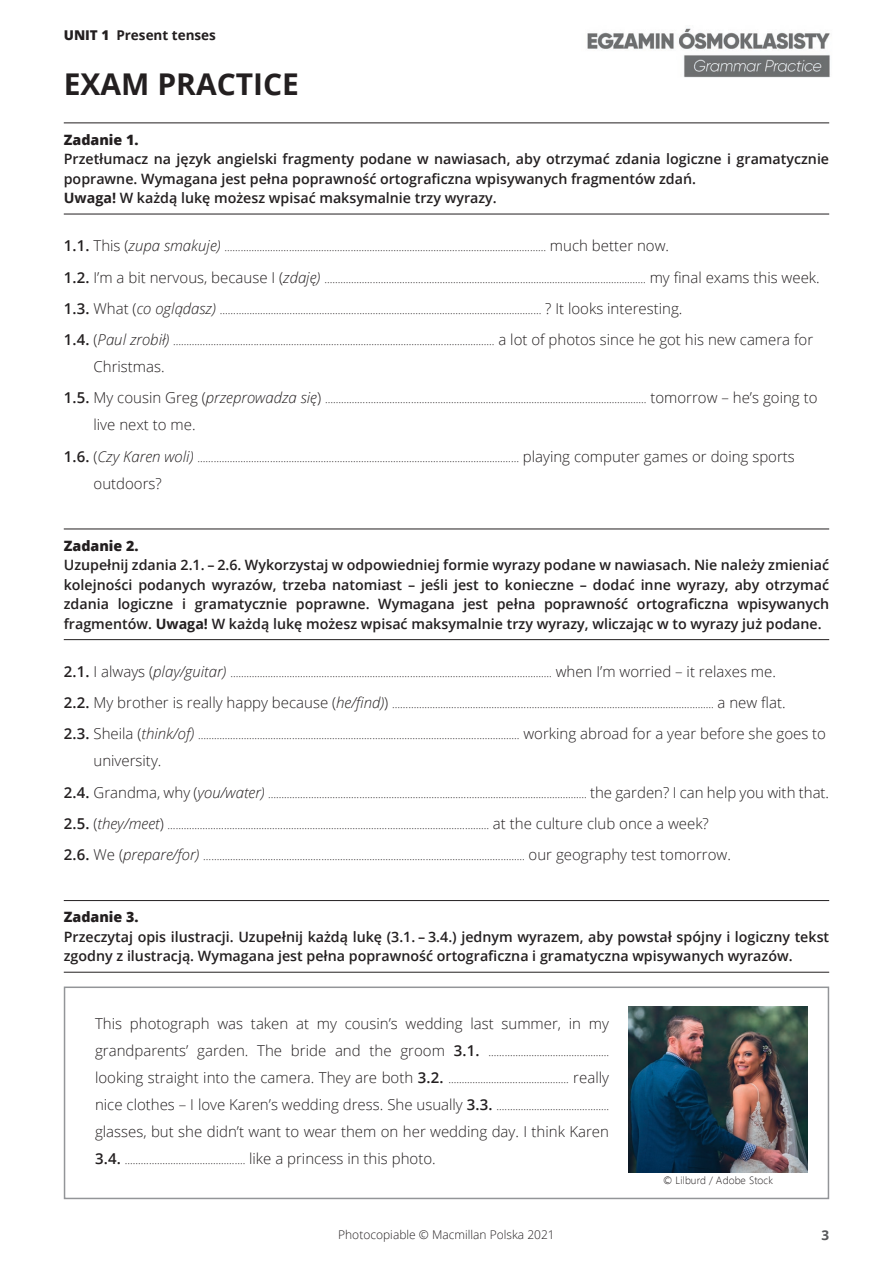
<style>
.page{position:relative;width:893px;height:1263px;background:#fff}
.page>*{position:absolute;margin:0;border:0;box-sizing:border-box;transform-origin:0 0}
.t1{font:700 30px "Open Sans";color:#231f20}
.t2{font:300 15px/27px "Open Sans";color:#231f20;text-align:justify}
.t3{font:600 14.25px/19.5px "Open Sans";color:#231f20}
.t4{font:800 14.25px "Open Sans";color:#231f20}
.t5{font:700 13.5px "Open Sans";color:#231f20}
.t6{font:700 13.5px "Open Sans";color:#57585a}
.t7{font:300 12px "Open Sans";color:#231f20}
.t8{font:300 11.25px "Open Sans";color:#231f20}
.t9{font:300 10.5px "Segoe UI";letter-spacing:.01em;color:#231f20}
.s1{font-weight:800}
.s2{font-weight:700}
.s3{font-weight:600;font-size:15px}
.s4{font-size:15px}
.s5{font-style:italic;font-size:15px}
.s6{font-weight:600}
.s7{font-size:11.25px}
</style>
<div class="page">
<img style="left:587px;top:28px;width:243px;height:50px">
<div style="left:64px;top:986px;width:765px;height:213px;border:2px solid #939598"></div>
<hr style="left:64px;top:122px;width:765px;height:1px;background:#231f20">
<hr style="left:64px;top:214px;width:765px;height:1px;background:#231f20">
<hr style="left:64px;top:529px;width:765px;height:1px;background:#231f20">
<hr style="left:64px;top:639px;width:765px;height:1px;background:#231f20">
<hr style="left:64px;top:900px;width:765px;height:1px;background:#231f20">
<hr style="left:64px;top:972px;width:765px;height:1px;background:#231f20">
<img style="left:628px;top:1006px;width:180px;height:166px">
<p class="t5" style="left:64px;top:26px;width:154px"><span class="s1">UNIT 1</span> Present tenses</p>
<h1 class="t1" style="left:64px;top:63px;width:237px">EXAM PRACTICE</h1>
<p class="t4" style="left:64px;top:128px;width:76px">Zadanie 1.</p>
<p class="t3" style="left:64px;top:149px;width:767px">Przetłumacz na język angielski fragmenty podane w nawiasach, aby otrzymać zdania logiczne i gramatycznie poprawne. Wymagana jest pełna poprawność ortograficzna wpisywanych fragmentów zdań.<br><span class="s2">Uwaga!</span> W każdą lukę możesz wpisać maksymalnie trzy wyrazy.</p>
<p class="t8" style="left:64px;top:239px;width:607px"><span class="s3">1.1.</span> <span class="s4">This (</span><span class="s5">zupa smakuje)</span> …………………………..............................................................................………… <span class="s4">much better now.</span></p>
<p class="t8" style="left:64px;top:271px;width:757px"><span class="s3">1.2.</span> <span class="s4">I’m a bit nervous, because I (</span><span class="s5">zdaję)</span> …………………………..............................................................................………… <span class="s4">my final exams this week.</span></p>
<p class="t8" style="left:64px;top:302px;width:620px"><span class="s3">1.3.</span> <span class="s4">What (</span><span class="s5">co oglądasz)</span> …………………………..............................................................................………… <span class="s4">? It looks interesting.</span></p>
<p class="t8" style="left:64px;top:333px;width:751px"><span class="s3">1.4.</span> <span class="s4">(</span><span class="s5">Paul zrobił)</span> …………………………..............................................................................………… <span class="s4">a lot of photos since he got his new camera for</span></p>
<h2 class="t2" style="left:94px;top:353px;width:73px">Christmas.</h2>
<p class="t8" style="left:64px;top:391px;width:755px"><span class="s3">1.5.</span> <span class="s4">My cousin Greg (</span><span class="s5">przeprowadza się</span><span class="s4">)</span> …………………………..............................................................................………… <span class="s4">tomorrow – he’s going to</span></p>
<h2 class="t2" style="left:94px;top:411px;width:104px">live next to me.</h2>
<p class="t8" style="left:64px;top:450px;width:733px"><span class="s3">1.6.</span> <span class="s4">(</span><span class="s5">Czy Karen woli)</span> …………………………..............................................................................………… <span class="s4">playing computer games or doing sports</span></p>
<h2 class="t2" style="left:94px;top:469px;width:70px">outdoors?</h2>
<p class="t4" style="left:64px;top:535px;width:76px">Zadanie 2.</p>
<p class="t3" style="left:64px;top:555px;width:767px;text-align:justify">Uzupełnij zdania 2.1. – 2.6. Wykorzystaj w odpowiedniej formie wyrazy podane w nawiasach. Nie należy zmieniać kolejności podanych wyrazów, trzeba natomiast – jeśli jest to konieczne – dodać inne wyrazy, aby otrzymać zdania logiczne i gramatycznie poprawne. Wymagana jest pełna poprawność ortograficzna wpisywanych fragmentów. <span class="s2">Uwaga!</span> W każdą lukę możesz wpisać maksymalnie trzy wyrazy, wliczając w to wyrazy już podane.</p>
<p class="t8" style="left:64px;top:665px;width:714px"><span class="s3">2.1.</span> <span class="s4">I always (</span><span class="s5">play/guitar)</span> …………………………..............................................................................………… <span class="s4">when I’m worried – it relaxes me.</span></p>
<p class="t8" style="left:64px;top:696px;width:723px"><span class="s3">2.2.</span> <span class="s4">My brother is really happy because (</span><span class="s5">he/find)</span><span class="s4">)</span> …………………………..............................................................................………… <span class="s4">a new flat.</span></p>
<p class="t8" style="left:64px;top:728px;width:764px"><span class="s3">2.3.</span> <span class="s4">Sheila (</span><span class="s5">think/of)</span> …………………………..............................................................................………… <span class="s4">working abroad for a year before she goes to</span></p>
<h2 class="t2" style="left:94px;top:747px;width:69px">university.</h2>
<p class="t8" style="left:64px;top:786px;width:767px"><span class="s3">2.4.</span> <span class="s4">Grandma, why (</span><span class="s5">you/water)</span> ………………………….............................................................................………… <span class="s4">the garden? I can help you with that.</span></p>
<p class="t8" style="left:64px;top:817px;width:647px"><span class="s3">2.5.</span> <span class="s4">(</span><span class="s5">they/meet</span><span class="s4">)</span> …………………………..............................................................................………… <span class="s4">at the culture club once a week?</span></p>
<p class="t8" style="left:64px;top:848px;width:669px"><span class="s3">2.6.</span> <span class="s4">We (</span><span class="s5">prepare/for)</span> …………………………..............................................................................………… <span class="s4">our geography test tomorrow.</span></p>
<p class="t4" style="left:64px;top:906px;width:76px">Zadanie 3.</p>
<p class="t3" style="left:64px;top:926px;width:767px">Przeczytaj opis ilustracji. Uzupełnij każdą lukę (3.1. – 3.4.) jednym wyrazem, aby powstał spójny i logiczny tekst zgodny z ilustracją. Wymagana jest pełna poprawność ortograficzna i gramatyczna wpisywanych wyrazów.</p>
<h2 class="t2" style="left:95px;top:1010px;width:515px">This photograph was taken at my cousin’s wedding last summer, in my</h2>
<p class="t8" style="left:95px;top:1044px;width:516px"><span class="s4">grandparents’ garden. The bride and the groom</span> <span class="s3">3.1.</span> .............................................</p>
<p class="t2" style="left:95px;top:1064px;width:515px">looking straight into the camera. They are both <span class="s6">3.2.</span> <span class="s7">.............................................</span> really nice clothes – I love Karen’s wedding dress. She usually <span class="s6">3.3.</span> <span class="s7">.......................................... </span>glasses, but she didn’t want to wear them on her wedding day. I think Karen</p>
<p class="t8" style="left:95px;top:1152px;width:342px"><span class="s3">3.4.</span> ............................................. <span class="s4">like a princess in this photo.</span></p>
<p class="t9" style="left:663px;top:1173px;width:111px">© Lilburd / Adobe Stock</p>
<p class="t7" style="left:338px;top:1226px;width:218px">Photocopiable © Macmillan Polska 2021</p>
<p class="t6" style="left:821px;top:1225px;width:9px">3</p>
</div>
